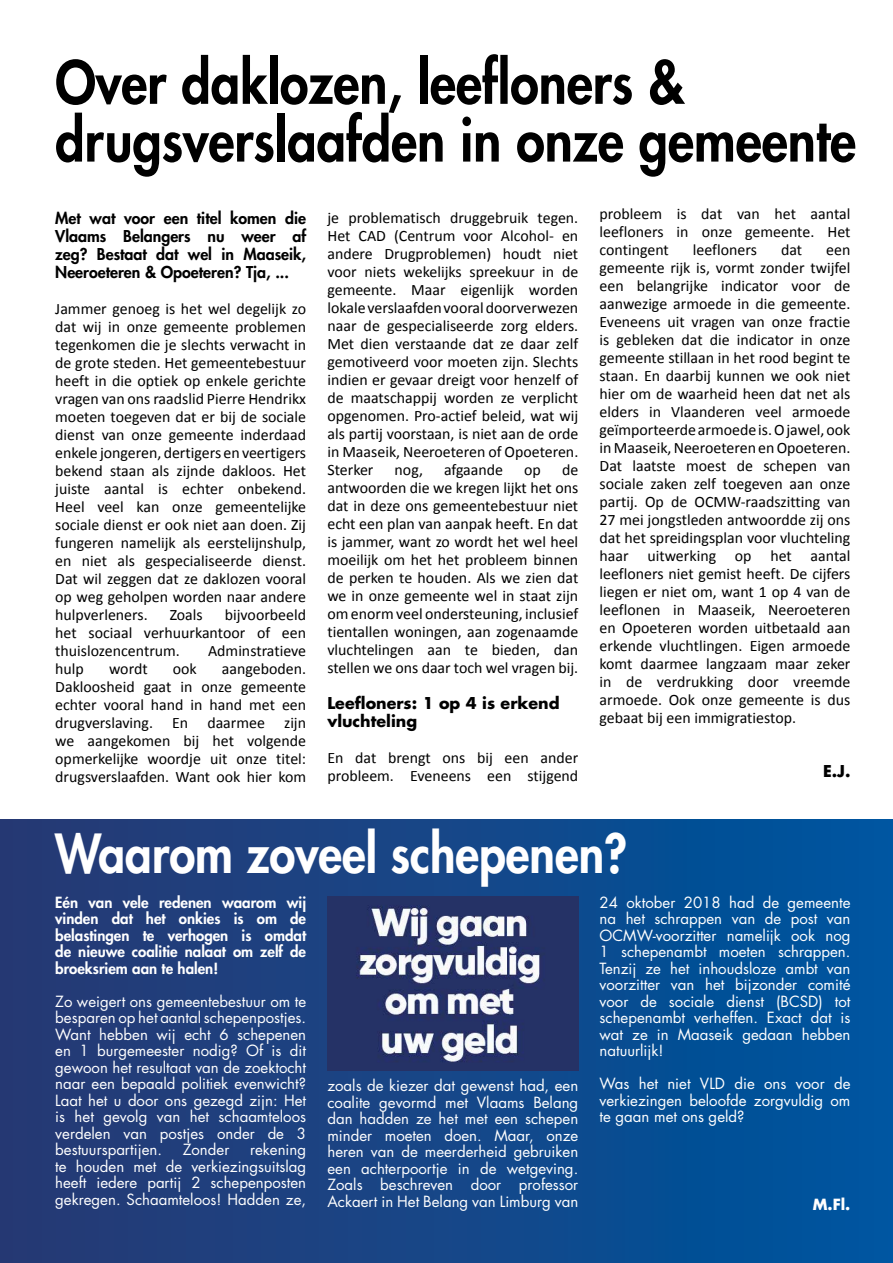
<style>
.page{position:relative;width:893px;height:1263px;background:#fff}
.page>*{position:absolute;margin:0;border:0;box-sizing:border-box;transform-origin:0 0}
.t1{font:800 57.75px/57.8px "Futura Std";color:#000;scale:.9 1}
.t2{font:800 52.5px "Futura Std";color:#fff;scale:.9 1}
.t3{font:15.9px/18px "Calibri";color:#000;text-align:justify}
.t4{font:800 15.9px/18px "Futura Std";color:#000;text-align:justify}
.t5{font:700 15.9px/18px "Futura Std";color:#000}
.t6{font:15px/16.5px "Futura Std";color:#fff;text-align:justify}
.t7{font:800 15px/16.5px "Futura Std";color:#fff;text-align:justify}
.t8{font:700 15px "Futura Std";color:#fff}
</style>
<div class="page">
<div style="left:0;top:820px;width:893px;height:443px;background:linear-gradient(to right,#2a3872,#00559f)"></div>
<img style="left:327px;top:897px;width:251px;height:173px">
<h1 class="t1" style="left:55px;top:54px;width:891px">Over daklozen, leefloners &amp; drugsverslaafden in onze gemeente</h1>
<p class="t4" style="left:55px;top:209px;width:252px">Met wat voor een titel komen die Vlaams Belangers nu weer af zeg? Bestaat dat wel in Maaseik, Neeroeteren &amp; Opoeteren? Tja, ...</p>
<p class="t3" style="left:55px;top:300px;width:252px">Jammer genoeg is het wel degelijk zo dat wij in onze gemeente problemen tegenkomen die je slechts verwacht in de grote steden. Het gemeentebestuur heeft in die optiek op enkele gerichte vragen van ons raadslid Pierre Hendrikx moeten toegeven dat er bij de sociale dienst van onze gemeente inderdaad enkele jongeren, dertigers en veertigers bekend staan als zijnde dakloos. Het juiste aantal is echter onbekend.<br>Heel veel kan onze gemeentelijke sociale dienst er ook niet aan doen. Zij fungeren namelijk als eerstelijnshulp, en niet als gespecialiseerde dienst.<br>Dat wil zeggen dat ze daklozen vooral op weg geholpen worden naar andere hulpverleners.</p>
<p class="t3" style="left:55px;top:606px;width:252px;text-indent:170px">bijvoorbeeld het sociaal verhuurkantoor of een thuislozencentrum.</p>
<p class="t3" style="left:170px;top:606px;width:35px">Zoals</p>
<p class="t3" style="left:208px;top:642px;width:100px">Adminstratieve</p>
<p class="t3" style="left:55px;top:660px;width:252px;text-indent:167px">aangeboden.<br>Dakloosheid gaat in onze gemeente echter vooral hand in hand met een drugverslaving. En daarmee zijn we aangekomen bij het volgende opmerkelijke woordje uit onze titel: drugsverslaafden. Want ook hier kom</p>
<p class="t3" style="left:55px;top:660px;width:30px">hulp</p>
<p class="t3" style="left:109px;top:660px;width:40px">wordt</p>
<p class="t3" style="left:173px;top:660px;width:25px">ook</p>
<p class="t3" style="left:327px;top:209px;width:252px">je problematisch druggebruik tegen.<br>Het CAD (Centrum voor Alcohol- en andere Drugproblemen) houdt niet voor niets wekelijks spreekuur in de gemeente. Maar eigenlijk worden lokale verslaafden vooral doorverwezen naar de gespecialiseerde zorg elders.<br>Met dien verstaande dat ze daar zelf gemotiveerd voor moeten zijn. Slechts indien er gevaar dreigt voor henzelf of de maatschappij worden ze verplicht opgenomen. Pro-actief beleid, wat wij als partij voorstaan, is niet aan de orde in Maaseik, Neeroeteren of Opoeteren.<br>Sterker</p>
<p class="t3" style="left:395px;top:461px;width:30px">nog,</p>
<p class="t3" style="left:444px;top:461px;width:60px">afgaande</p>
<p class="t3" style="left:524px;top:461px;width:18px">op</p>
<p class="t3" style="left:327px;top:461px;width:252px;text-indent:235px">de antwoorden die we kregen lijkt het ons dat in deze ons gemeentebestuur niet echt een plan van aanpak heeft. En dat is jammer, want zo wordt het wel heel moeilijk om het het probleem binnen de perken te houden. Als we zien dat we in onze gemeente wel in staat zijn om enorm veel ondersteuning, inclusief tientallen woningen, aan zogenaamde vluchtelingen aan te bieden, dan stellen we ons daar toch wel vragen bij.</p>
<p class="t5" style="left:327px;top:694px;width:234px">Leefloners: 1 op 4 is erkend vluchteling</p>
<p class="t3" style="left:327px;top:749px;width:252px">En dat brengt ons bij een ander probleem. Eveneens een stijgend</p>
<p class="t3" style="left:600px;top:205px;width:252px">probleem is dat van het aantal leefloners in onze gemeente. Het contingent</p>
<p class="t3" style="left:693px;top:241px;width:65px">leefloners</p>
<p class="t3" style="left:781px;top:241px;width:23px">dat</p>
<p class="t3" style="left:600px;top:241px;width:252px;text-indent:227px">een gemeente rijk is, vormt zonder twijfel een belangrijke indicator voor de aanwezige armoede in die gemeente.<br>Eveneens uit vragen van onze fractie is gebleken dat die indicator in onze gemeente stillaan in het rood begint te staan. En daarbij kunnen we ook niet hier om de waarheid heen dat net als elders in Vlaanderen veel armoede geïmporteerde armoede is. O jawel, ook in Maaseik, Neeroeteren en Opoeteren.<br>Dat laatste moest de schepen van sociale zaken zelf toegeven aan onze partij. Op de OCMW-raadszitting van 27 mei jongstleden antwoordde zij ons dat het spreidingsplan voor vluchteling haar uitwerking op het aantal leefloners niet gemist heeft. De cijfers liegen er niet om, want 1 op 4 van de leeflonen in Maaseik, Neeroeteren en Opoeteren worden uitbetaald aan erkende vluchtlingen. Eigen armoede komt daarmee langzaam maar zeker in de verdrukking door vreemde armoede. Ook onze gemeente is dus gebaat bij een immigratiestop.</p>
<p class="t5" style="left:823px;top:762px;width:29px">E.J.</p>
<h2 class="t2" style="left:55px;top:820px;width:637px">Waarom zoveel schepenen?</h2>
<p class="t7" style="left:55px;top:894px;width:252px">Eén van vele redenen waarom wij vinden dat het onkies is om de belastingen te verhogen is omdat de nieuwe coalitie nalaat om zelf de broeksriem aan te halen!</p>
<p class="t6" style="left:55px;top:993px;width:252px">Zo weigert ons gemeentebestuur om te besparen op het aantal schepenpostjes.<br>Want hebben wij echt 6 schepenen en 1 burgemeester nodig? Of is dit gewoon het resultaat van de zoektocht naar een bepaald politiek evenwicht?<br>Laat het u door ons gezegd zijn: Het is het gevolg van het schaamteloos verdelen van postjes onder de 3 bestuurspartijen.</p>
<p class="t6" style="left:55px;top:1141px;width:252px;text-indent:195px">rekening te houden met de verkiezingsuitslag heeft iedere partij 2 schepenposten gekregen. Schaamteloos! Hadden ze,</p>
<p class="t6" style="left:183px;top:1141px;width:48px">Zonder</p>
<p class="t6" style="left:327px;top:1077px;width:252px">zoals de kiezer dat gewenst had, een coalite gevormd met Vlaams Belang dan hadden ze het met een schepen minder moeten doen. Maar, onze heren van de meerderheid gebruiken een achterpoortje in de wetgeving.<br>Zoals beschreven door professor Ackaert in Het Belang van Limburg van</p>
<p class="t6" style="left:600px;top:894px;width:252px">24 oktober 2018 had de gemeente na het schrappen van de post van OCMW-voorzitter namelijk ook nog 1 schepenambt moeten schrappen.<br>Tenzij ze het inhoudsloze ambt van voorzitter van het bijzonder comité voor de sociale dienst (BCSD) tot schepenambt verheffen. Exact dat is wat ze in Maaseik gedaan hebben natuurlijk!</p>
<p class="t6" style="left:600px;top:1075px;width:252px">Was het niet VLD die ons voor de verkiezingen beloofde zorgvuldig om te gaan met ons geld?</p>
<p class="t8" style="left:813px;top:1194px;width:39px">M.Fl.</p>
</div>
